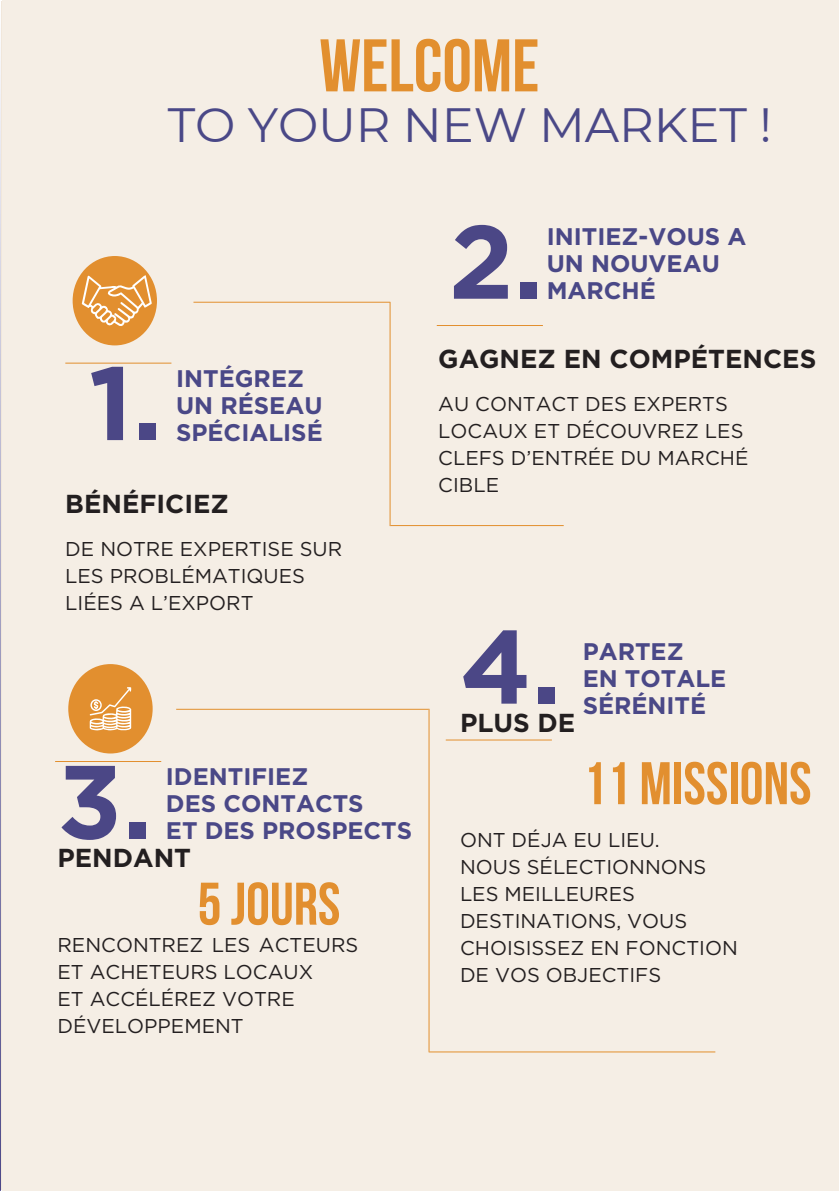
<style>
.page{position:relative;width:839px;height:1191px;background:#fff}
.page>*{position:absolute;margin:0;border:0;box-sizing:border-box;transform-origin:0 0}
.t1{font:700 104px "Gotham";color:#4b4786}
.t2{font:700 74.4px "Bebas Neue";color:#e28f2f}
.t3{font:700 60px "Bebas Neue";color:#e28f2f}
.t4{font:48px "Montserrat";letter-spacing:-.005em;color:#4a4887}
.t5{font:700 26px "Gotham";color:#231f20}
.t6{font:700 24px/27px "Gotham";color:#4a4887}
.t7{font:20px/27px "Gotham";color:#231f20}
</style>
<div class="page">
<div style="left:3px;top:0;width:835px;height:1191px;background:#f5eee5"></div>
<div style="left:73px;top:256px;width:84px;height:89px;background:#e28f2f;border-radius:50%"></div>
<svg style="left:82px;top:275px;width:70px;height:52px"></svg>
<hr style="left:65px;top:363px;width:106px;height:1px;background:#e28f2f">
<hr style="left:437px;top:325px;width:106px;height:1px;background:#e28f2f">
<hr style="left:446px;top:740px;width:106px;height:1px;background:#e28f2f">
<hr style="left:55px;top:761px;width:106px;height:1px;background:#e28f2f">
<div style="left:68px;top:664px;width:85px;height:90px;background:#e28f2f;border-radius:50%"></div>
<svg style="left:90px;top:687px;width:41px;height:44px"></svg>
<hr style="left:428px;top:1051px;width:287px;height:1px;background:#e28f2d">
<hr style="left:176px;top:709px;width:252px;height:1px;background:#e28f2d">
<hr style="left:428px;top:709px;width:1px;height:343px;background:#e28f2d">
<hr style="left:193px;top:302px;width:197px;height:1px;background:#e28f2d">
<hr style="left:390px;top:525px;width:173px;height:1px;background:#e28f2d">
<hr style="left:389px;top:302px;width:1px;height:224px;background:#e28f2d">
<svg style="left:0;top:66px;width:1px;height:1125px"></svg>
<p class="t2" style="left:319px;top:36px;width:222px">WELCOME</p>
<p class="t4" style="left:168px;top:96px;width:605px">TO YOUR NEW MARKET !</p>
<p class="t1" style="left:89px;top:340px;width:75px">1.</p>
<p class="t6" style="left:176px;top:365px;width:148px">INTÉGREZ<br>UN RÉSEAU<br>SPÉCIALISÉ</p>
<p class="t5" style="left:65px;top:488px;width:165px">BÉNÉFICIEZ</p>
<p class="t7" style="left:65px;top:536px;width:278px">DE NOTRE EXPERTISE SUR<br>LES PROBLÉMATIQUES<br>LIÉES A L’EXPORT</p>
<p class="t1" style="left:57px;top:739px;width:96px">3.</p>
<p class="t5" style="left:57px;top:842px;width:135px">PENDANT</p>
<p class="t6" style="left:166px;top:763px;width:144px">IDENTIFIEZ</p>
<p class="t6" style="left:166px;top:790px;width:199px">DES CONTACTS</p>
<p class="t6" style="left:166px;top:817px;width:248px">ET DES PROSPECTS</p>
<p class="t3" style="left:198px;top:880px;width:144px">5 JOURS</p>
<p class="t7" style="left:57px;top:932px;width:302px">RENCONTREZ LES ACTEURS<br>ET ACHETEURS LOCAUX</p>
<p class="t7" style="left:57px;top:986px;width:239px">ET ACCÉLÉREZ VOTRE<br>DÉVELOPPEMENT</p>
<p class="t1" style="left:449px;top:199px;width:96px">2.</p>
<p class="t6" style="left:546px;top:223px;width:201px">INITIEZ-VOUS A<br>UN NOUVEAU<br>MARCHÉ</p>
<p class="t5" style="left:438px;top:343px;width:379px">GAGNEZ EN COMPÉTENCES</p>
<p class="t7" style="left:438px;top:391px;width:312px">AU CONTACT DES EXPERTS<br>LOCAUX ET DÉCOUVREZ LES<br>CLEFS D’ENTRÉE DU MARCHÉ<br>CIBLE</p>
<p class="t1" style="left:460px;top:604px;width:103px">4.</p>
<p class="t5" style="left:460px;top:707px;width:117px">PLUS DE</p>
<p class="t6" style="left:582px;top:638px;width:145px">PARTEZ<br>EN TOTALE<br>SÉRÉNITÉ</p>
<p class="t3" style="left:582px;top:759px;width:230px">11 MISSIONS</p>
<p class="t7" style="left:460px;top:826px;width:201px">ONT DÉJA EU LIEU.</p>
<p class="t7" style="left:460px;top:853px;width:279px">NOUS SÉLECTIONNONS<br>LES MEILLEURES<br>DESTINATIONS, VOUS<br>CHOISISSEZ EN FONCTION<br>DE VOS OBJECTIFS</p>
</div>
